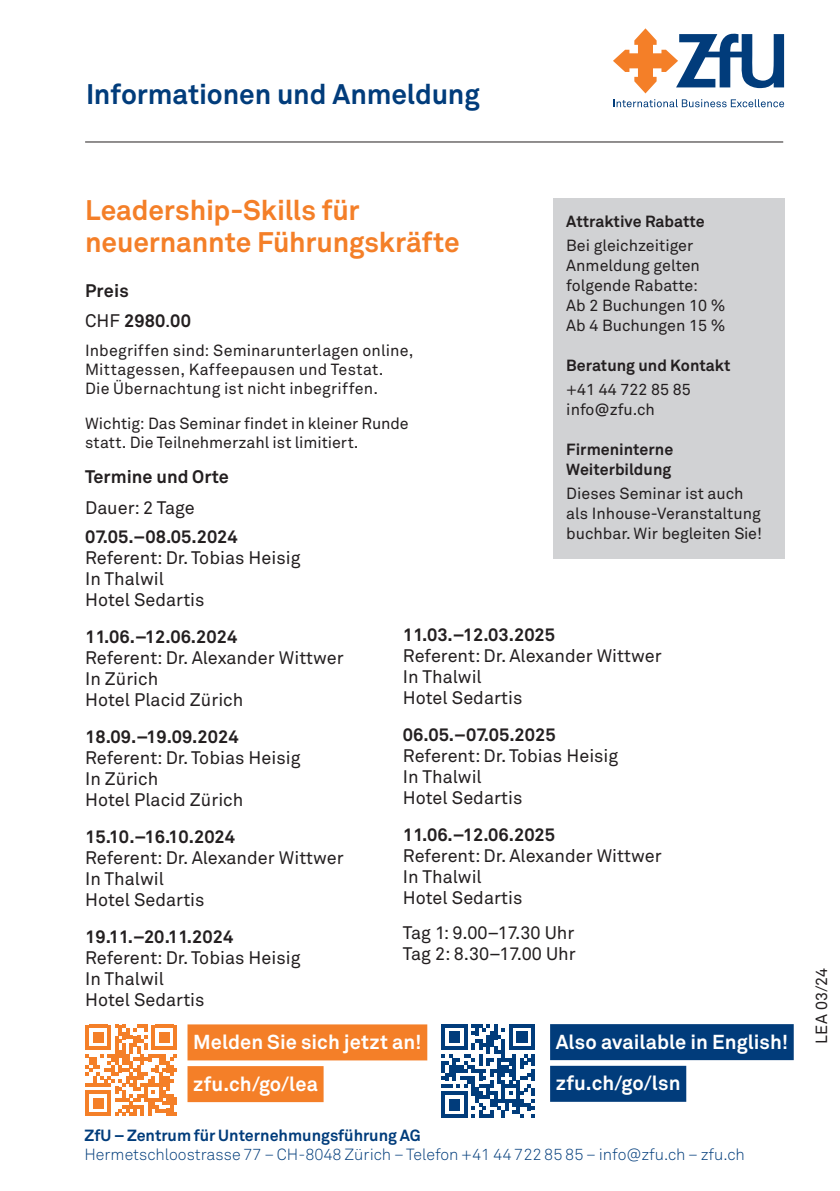
<style>
.page{position:relative;width:840px;height:1191px;background:#fff}
.page>*{position:absolute;margin:0;border:0;box-sizing:border-box;transform-origin:0 0}
.t1{font:700 28px/32px "Akkurat Office";letter-spacing:-.005em;color:#f47f28}
.t2{font:700 28px "Akkurat Office";letter-spacing:-.005em;color:#013c7b}
.t3{font:700 20px/41.6px "Akkurat Office";letter-spacing:.005em;color:#fff}
.t4{font:18px/21px "Akkurat Office";color:#231f20}
.t5{font:700 18px/30px "Akkurat Office";color:#231f20}
.t6{font:16px/20px "Akkurat Office";color:#231f20}
.t7{font:300 16px "Akkurat";color:#013c7b}
.t8{font:700 16px/20px "Akkurat Office";color:#231f20}
.t9{font:700 16px "Akkurat Office";color:#013c7b}
.s1{font-weight:400}
</style>
<div class="page">
<div style="left:552px;top:198px;width:231px;height:360px;background:#d1d2d4"></div>
<svg style="left:613px;top:28px;width:170px;height:65px"></svg>
<svg style="left:613px;top:99px;width:170px;height:8px"></svg>
<hr style="left:85px;top:142px;width:697px;height:1px;background:#231f20">
<svg style="left:85px;top:1024px;width:92px;height:92px"></svg>
<div style="left:187px;top:1024px;width:240px;height:36px;background:#f47f28"></div>
<div style="left:187px;top:1066px;width:136px;height:36px;background:#f47f28"></div>
<svg style="left:441px;top:1024px;width:94px;height:93px"></svg>
<div style="left:550px;top:1024px;width:243px;height:36px;background:#013c7b"></div>
<div style="left:550px;top:1065px;width:136px;height:36px;background:#013c7b"></div>
<h1 class="t2" style="left:86px;top:76px;width:395px">Informationen und Anmeldung</h1>
<h1 class="t1" style="left:85px;top:195px;width:376px">Leadership-Skills für neuernannte Führungskräfte</h1>
<p class="t5" style="left:85px;top:276px;width:107px">Preis<br><span class="s1">CHF</span> 2980<span class="s1">.</span>00</p>
<p class="t6" style="left:85px;top:341px;width:330px;line-height:19px">Inbegriffen sind: Seminarunterlagen online,<br>Mittagessen, Kaffeepausen und Testat.<br>Die Übernachtung ist nicht inbegriffen.</p>
<p class="t6" style="left:85px;top:414px;width:325px;line-height:19px">Wichtig: Das Seminar findet in kleiner Runde statt. Die Teilnehmerzahl ist limitiert.</p>
<p class="t5" style="left:85px;top:462px;width:145px">Termine und Orte</p>
<p class="t4" style="left:85px;top:497px;width:111px">Dauer: 2 Tage</p>
<p class="t5" style="left:85px;top:522px;width:154px">07.05.–08.05.2024</p>
<p class="t4" style="left:85px;top:547px;width:217px">Referent: Dr. Tobias Heisig<br>In Thalwil<br>Hotel Sedartis</p>
<p class="t5" style="left:85px;top:622px;width:154px">11.06.–12.06.2024</p>
<p class="t4" style="left:85px;top:647px;width:260px">Referent: Dr. Alexander Wittwer<br>In Zürich<br>Hotel Placid Zürich</p>
<p class="t5" style="left:85px;top:722px;width:155px">18.09.–19.09.2024</p>
<p class="t4" style="left:85px;top:747px;width:217px">Referent: Dr. Tobias Heisig<br>In Zürich<br>Hotel Placid Zürich</p>
<p class="t5" style="left:85px;top:822px;width:151px">15.10.–16.10.2024</p>
<p class="t4" style="left:85px;top:847px;width:260px">Referent: Dr. Alexander Wittwer<br>In Thalwil<br>Hotel Sedartis</p>
<p class="t5" style="left:85px;top:922px;width:150px">19.11.–20.11.2024</p>
<p class="t4" style="left:85px;top:947px;width:217px">Referent: Dr. Tobias Heisig<br>In Thalwil<br>Hotel Sedartis</p>
<p class="t8" style="left:566px;top:211px;width:140px">Attraktive Rabatte</p>
<p class="t6" style="left:566px;top:235px;width:160px">Bei gleichzeitiger<br>Anmeldung gelten folgende Rabatte:<br>Ab 2 Buchungen 10 %<br>Ab 4 Buchungen 15 %</p>
<p class="t8" style="left:566px;top:355px;width:166px">Beratung und Kontakt</p>
<p class="t6" style="left:566px;top:379px;width:126px">+41 44 722 85 85 info@zfu.ch</p>
<p class="t8" style="left:566px;top:439px;width:108px">Firmeninterne<br>Weiterbildung</p>
<p class="t6" style="left:566px;top:483px;width:197px">Dieses Seminar ist auch als Inhouse-Veranstaltung buchbar. Wir begleiten Sie!</p>
<p class="t5" style="left:403px;top:620px;width:154px">11.03.–12.03.2025</p>
<p class="t4" style="left:403px;top:646px;width:260px">Referent: Dr. Alexander Wittwer<br>In Thalwil<br>Hotel Sedartis</p>
<p class="t5" style="left:403px;top:720px;width:154px">06.05.–07.05.2025</p>
<p class="t4" style="left:403px;top:746px;width:217px">Referent: Dr. Tobias Heisig<br>In Thalwil<br>Hotel Sedartis</p>
<p class="t5" style="left:403px;top:820px;width:154px">11.06.–12.06.2025</p>
<p class="t4" style="left:403px;top:846px;width:260px">Referent: Dr. Alexander Wittwer<br>In Thalwil<br>Hotel Sedartis</p>
<p class="t4" style="left:403px;top:923px;width:174px">Tag 1: 9.00–17.30 Uhr<br>Tag 2: 8.30–17.00 Uhr</p>
<p class="t3" style="left:193px;top:1021px;width:230px">Melden Sie sich jetzt an! zfu.ch/go/lea</p>
<p class="t3" style="left:555px;top:1021px;width:234px">Also available in English! zfu.ch/go/lsn</p>
<p class="t9" style="left:84px;top:1125px;width:337px">ZfU – Zentrum für Unternehmungsführung AG</p>
<p class="t7" style="left:84px;top:1145px;width:661px">Hermetschloostrasse 77 – CH-8048 Zürich – Telefon +41 44 722 85 85 – info@zfu.ch – zfu.ch</p>
<p class="t6" style="left:811px;top:1043px;width:77px;rotate:-90deg">LEA 03/24</p>
</div>
